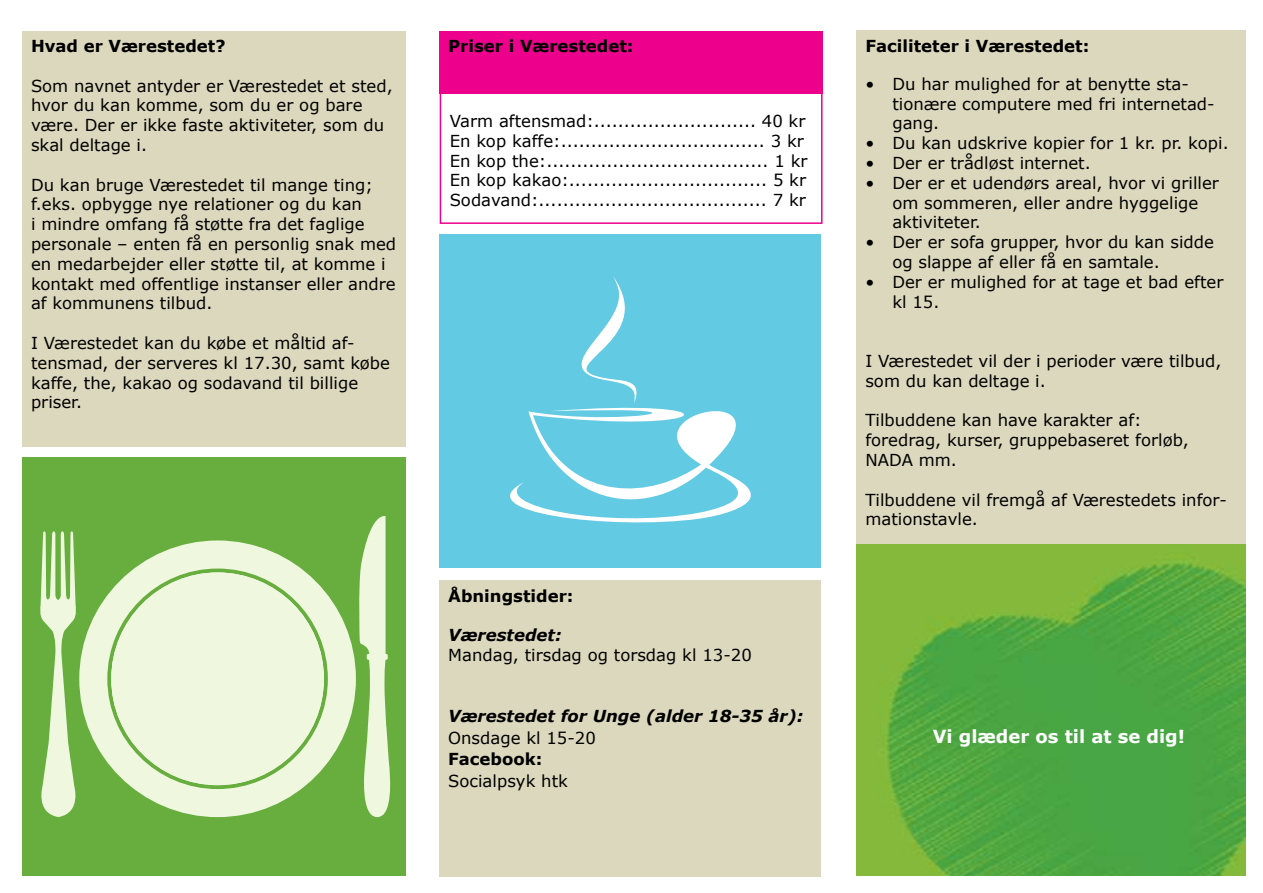
<style>
.page{position:relative;width:1263px;height:893px;background:#fff}
.page>*{position:absolute;margin:0;border:0;box-sizing:border-box;transform-origin:0 0}
.t1{font:700 18px "Verdana";color:#fff}
.t2{font:16.5px/19.8px "Verdana";color:#000}
.t3{font:700 16.5px "Verdana";color:#000}
.t4{font:italic 700 16.5px "Verdana";color:#000}
</style>
<div class="page">
<div style="left:23px;top:31px;width:383px;height:415px;background:#dbd8bd"></div>
<div style="left:440px;top:86px;width:382px;height:138px;border:2px solid #ec008c"></div>
<div style="left:857px;top:31px;width:389px;height:526px;background:#dbd8bd"></div>
<div style="left:440px;top:31px;width:383px;height:63px;background:#ec008c"></div>
<div style="left:440px;top:580px;width:381px;height:297px;background:#dbd8bd"></div>
<div style="left:23px;top:457px;width:383px;height:419px;background:#67ae3e"></div>
<svg style="left:40px;top:531px;width:36px;height:286px"></svg>
<svg style="left:359px;top:516px;width:32px;height:301px"></svg>
<svg style="left:79px;top:540px;width:277px;height:277px;fill:#eff8df"></svg>
<div style="left:111px;top:572px;width:213px;height:213px;background:#eff8df;border-radius:50%"></div>
<img style="left:857px;top:544px;width:389px;height:332px">
<div style="left:440px;top:234px;width:381px;height:334px;background:#62cae3"></div>
<svg style="left:510px;top:400px;width:241px;height:123px"></svg>
<svg style="left:581px;top:284px;width:56px;height:116px"></svg>
<p class="t3" style="left:31px;top:34px;width:196px">Hvad er Værestedet?</p>
<p class="t2" style="left:31px;top:75px;width:363px">Som navnet antyder er Værestedet et sted, hvor du kan komme, som du er og bare være. Der er ikke faste aktiviteter, som du skal deltage i.</p>
<p class="t2" style="left:31px;top:174px;width:367px">Du kan bruge Værestedet til mange ting; f.eks. opbygge nye relationer og du kan<br>i mindre omfang få støtte fra det faglige personale – enten få en personlig snak med en medarbejder eller støtte til, at komme i kontakt med offentlige instanser eller andre af kommunens tilbud.</p>
<p class="t2" style="left:31px;top:333px;width:360px">I Værestedet kan du købe et måltid af&shy;tensmad, der serveres kl 17.30, samt købe kaffe, the, kakao og sodavand til billige priser.</p>
<p class="t3" style="left:448px;top:34px;width:187px">Priser i Værestedet:</p>
<p class="t2" style="left:450px;top:111px;width:359px">Varm aftensmad:........................... 40 kr En kop kaffe:.................................. 3 kr En kop the:..................................... 1 kr En kop kakao:................................. 5 kr Sodavand:...................................... 7 kr</p>
<p class="t3" style="left:448px;top:584px;width:127px">Åbningstider:</p>
<p class="t4" style="left:448px;top:623px;width:115px">Værestedet:</p>
<p class="t2" style="left:448px;top:645px;width:305px">Mandag, tirsdag og torsdag kl 13-20</p>
<p class="t4" style="left:448px;top:704px;width:357px">Værestedet for Unge (alder 18-35 år):</p>
<p class="t2" style="left:448px;top:728px;width:149px">Onsdage kl 15-20</p>
<p class="t3" style="left:448px;top:748px;width:96px">Facebook:</p>
<p class="t2" style="left:448px;top:771px;width:121px">Socialpsyk htk</p>
<p class="t3" style="left:865px;top:34px;width:225px">Faciliteter i Værestedet:</p>
<p class="t2" style="left:892px;top:74px;width:324px;text-indent:-27px">• Du har mulighed for at benytte sta&shy;tionære computere med fri internetad&shy;gang.</p>
<p class="t2" style="left:865px;top:133px;width:365px">• Du kan udskrive kopier for 1 kr. pr. kopi.</p>
<p class="t2" style="left:865px;top:153px;width:227px">• Der er trådløst internet.</p>
<p class="t2" style="left:892px;top:173px;width:328px;text-indent:-27px">• Der er et udendørs areal, hvor vi griller om sommeren, eller andre hyggelige aktiviteter.</p>
<p class="t2" style="left:892px;top:232px;width:323px;text-indent:-27px">• Der er sofa grupper, hvor du kan sidde og slappe af eller få en samtale.</p>
<p class="t2" style="left:892px;top:272px;width:332px;text-indent:-27px">• Der er mulighed for at tage et bad efter kl 15.</p>
<p class="t2" style="left:865px;top:351px;width:358px">I Værestedet vil der i perioder være tilbud, som du kan deltage i.</p>
<p class="t2" style="left:865px;top:410px;width:325px">Tilbuddene kan have karakter af: foredrag, kurser, gruppebaseret forløb,<br>NADA mm.</p>
<p class="t2" style="left:865px;top:489px;width:363px">Tilbuddene vil fremgå af Værestedets infor&shy;mationstavle.</p>
<p class="t1" style="left:933px;top:723px;width:254px">Vi glæder os til at se dig!</p>
</div>
